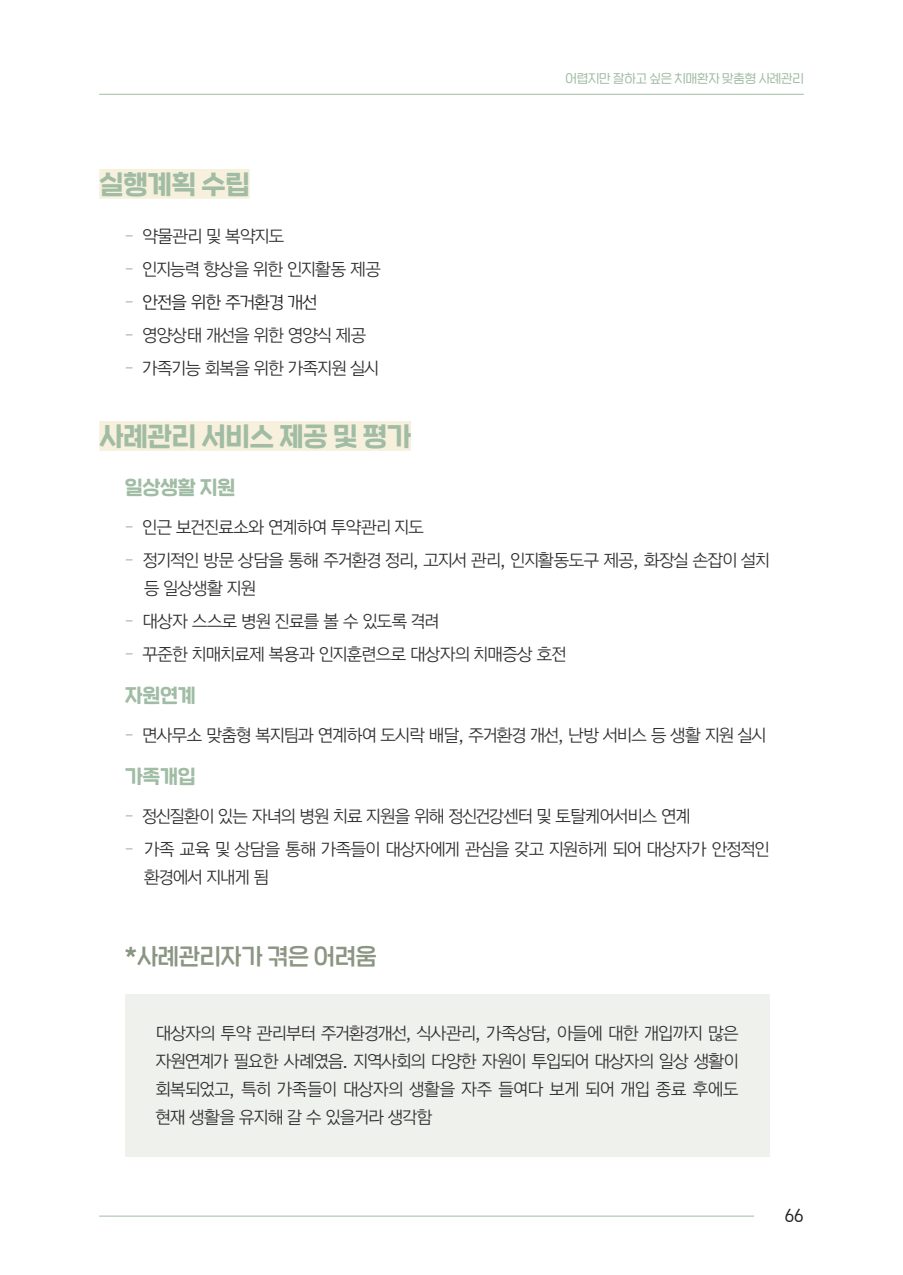
<style>
.page{position:relative;width:903px;height:1275px;background:#fff}
.page>*{position:absolute;margin:0;border:0;box-sizing:border-box;transform-origin:0 0}
.t1{font:26.25px "SD Nemony 2 d Basic Bd";color:#a1bca4}
.t2{font:22.75px "SD Nemony 2 c Basic Rg";color:#8a9582}
.t3{font:19.25px "SD Nemony 2 d Basic Bd";color:#a1bca4}
.t4{font:17.15px/28px "Tlab Dotum 02 R";letter-spacing:-.025em;color:#312f30}
.t5{font:17.15px "Tlab Dotum R";letter-spacing:-.025em;color:#231f20}
.t6{font:15.75px "SD Nemony 2 b Basic Lt";color:#231f20}
.t7{font:12.25px "SD Nemony 2 b Basic Lt";color:#a1bca4}
.s1{font-family:"Tlab Dotum R";color:#9eb8a3}
.s2{color:#9eb8a3}
</style>
<div class="page">
<hr style="left:99px;top:94px;width:705px;height:1px;background:#a1bca4">
<hr style="left:99px;top:1216px;width:655px;height:1px;background:#a1bca4">
<div style="left:99px;top:421px;width:312px;height:30px;background:#f6f0dc"></div>
<div style="left:99px;top:169px;width:151px;height:30px;background:#f6f0dc"></div>
<div style="left:125px;top:995px;width:644px;height:162px;background:#eff1ed"></div>
<h1 class="t1" style="left:99px;top:163px;width:152px">실행계획 수립</h1>
<p class="t4" style="left:125px;top:221px;width:161px"><span class="s1">-</span> 약물관리 및 복약지도</p>
<p class="t4" style="left:125px;top:254px;width:257px"><span class="s1">-</span> 인지능력 향상을 위한 인지활동 제공</p>
<p class="t5" style="left:125px;top:290px;width:194px"><span class="s2">-</span> 안전을 위한 주거환경 개선</p>
<p class="t4" style="left:125px;top:320px;width:243px"><span class="s1">-</span> 영양상태 개선을 위한 영양식 제공</p>
<p class="t4" style="left:125px;top:353px;width:255px"><span class="s1">-</span> 가족기능 회복을 위한 가족지원 실시</p>
<h1 class="t1" style="left:99px;top:415px;width:313px">사례관리 서비스 제공 및 평가</h1>
<p class="t3" style="left:125px;top:472px;width:112px">일상생활 지원</p>
<p class="t7" style="left:565px;top:69px;width:240px">어렵지만 잘하고 싶은 치매환자 맞춤형 사례관리</p>
<p class="t4" style="left:125px;top:513px;width:301px"><span class="s1">-</span> 인근 보건진료소와 연계하여 투약관리 지도</p>
<p class="t4" style="left:144px;top:546px;width:627px;text-indent:-19px"><span class="s1">-</span> 정기적인 방문 상담을 통해 주거환경 정리, 고지서 관리, 인지활동도구 제공, 화장실 손잡이 설치 등 일상생활 지원</p>
<p class="t4" style="left:125px;top:607px;width:316px"><span class="s1">-</span> 대상자 스스로 병원 진료를 볼 수 있도록 격려</p>
<p class="t4" style="left:125px;top:640px;width:443px"><span class="s1">-</span> 꾸준한 치매치료제 복용과 인지훈련으로 대상자의 치매증상 호전</p>
<p class="t3" style="left:125px;top:679px;width:72px">자원연계</p>
<p class="t4" style="left:125px;top:721px;width:643px"><span class="s1">-</span> 면사무소 맞춤형 복지팀과 연계하여 도시락 배달, 주거환경 개선, 난방 서비스 등 생활 지원 실시</p>
<p class="t3" style="left:125px;top:761px;width:72px">가족개입</p>
<p class="t4" style="left:125px;top:802px;width:567px"><span class="s1">-</span> 정신질환이 있는 자녀의 병원 치료 지원을 위해 정신건강센터 및 토탈케어서비스 연계</p>
<p class="t4" style="left:144px;top:835px;width:627px;text-indent:-19px"><span class="s1">-</span> 가족 교육 및 상담을 통해 가족들이 대상자에게 관심을 갖고 지원하게 되어 대상자가 안정적인 환경에서 지내게 됨</p>
<h2 class="t2" style="left:125px;top:938px;width:253px">*사례관리자가 겪은 어려움</h2>
<p class="t4" style="left:156px;top:1019px;width:584px;text-align:justify">대상자의 투약 관리부터 주거환경개선, 식사관리, 가족상담, 아들에 대한 개입까지 많은 자원연계가 필요한 사례였음. 지역사회의 다양한 자원이 투입되어 대상자의 일상 생활이 회복되었고, 특히 가족들이 대상자의 생활을 자주 들여다 보게 되어 개입 종료 후에도 현재 생활을 유지해 갈 수 있을거라 생각함</p>
<p class="t6" style="left:785px;top:1203px;width:20px">66</p>
</div>
